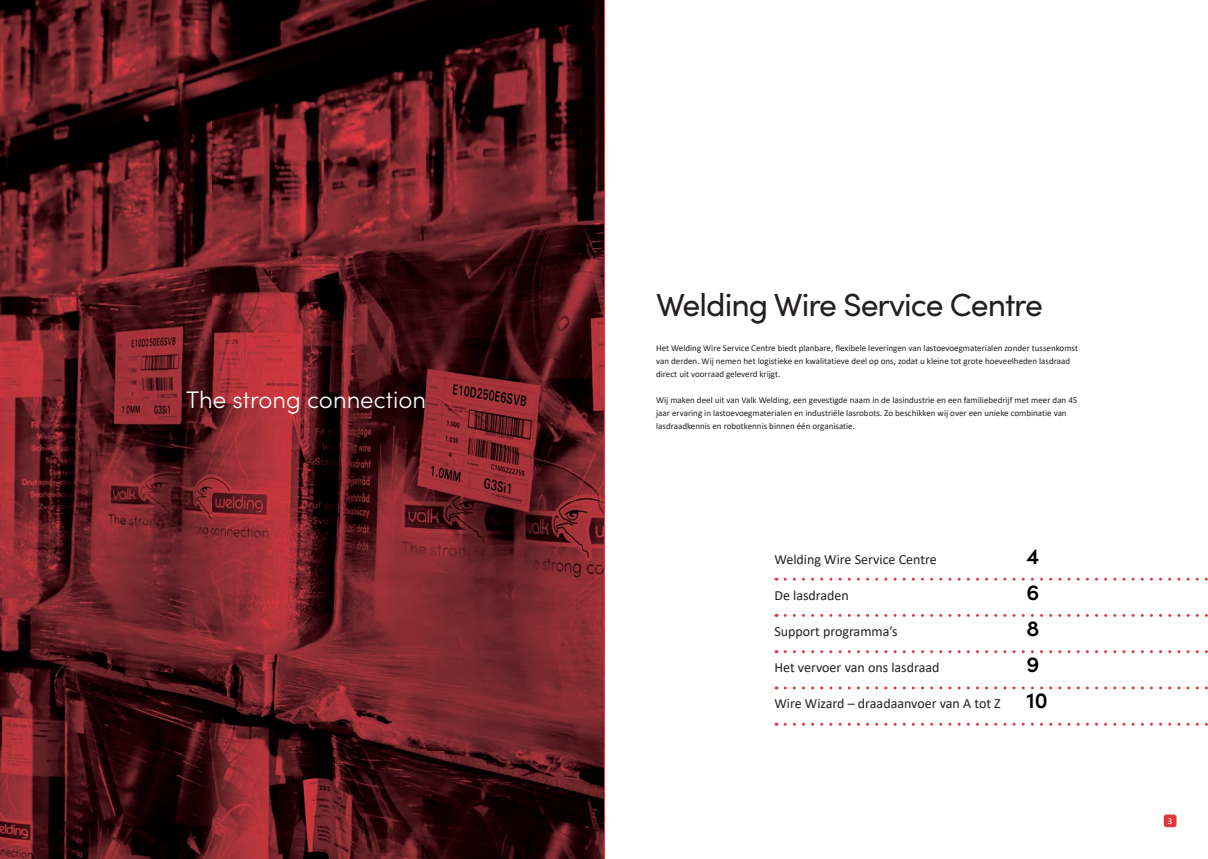
<style>
.page{position:relative;width:1208px;height:859px;background:#fff}
.page>*{position:absolute;margin:0;border:0;box-sizing:border-box;transform-origin:0 0}
.t1{font:32px "Sofia Pro";letter-spacing:-.03em;color:#231f20}
.t2{font:300 24px "Sofia Pro";color:#fff}
.t3{font:600 22px "Sofia Pro";color:#000}
.t4{font:14px "Calibri";color:#231f20}
.t5{font:9px/13px "Calibri";color:#231f20}
.t6{font:9px "Calibri";color:#fff}
.s1{font-family:"Sofia Pro";font-weight:600;font-size:22px;color:#000}
</style>
<div class="page">
<div style="left:1163px;top:814px;width:13px;height:13px;background:#e1373d;border-radius:3px"></div>
<hr style="left:604px;top:0;width:1px;height:859px;background:#e1373d">
<img style="left:0;top:0;width:604px;height:859px">
<svg style="left:785px;top:578px;width:423px;height:3px"></svg>
<svg style="left:785px;top:686px;width:423px;height:3px"></svg>
<svg style="left:785px;top:614px;width:423px;height:3px"></svg>
<svg style="left:785px;top:723px;width:423px;height:3px"></svg>
<svg style="left:785px;top:650px;width:423px;height:3px"></svg>
<h2 class="t2" style="left:186px;top:382px;width:241px">The strong connection</h2>
<h1 class="t1" style="left:656px;top:281px;width:388px">Welding Wire Service Centre</h1>
<p class="t5" style="left:656px;top:341px;width:423px">Het Welding Wire Service Centre biedt planbare, flexibele leveringen van lastoevoegmaterialen zonder tussenkomst van derden. Wij nemen het logistieke en kwalitatieve deel op ons, zodat u kleine tot grote hoeveelheden lasdraad direct uit voorraad geleverd krijgt.</p>
<p class="t5" style="left:656px;top:393px;width:423px">Wij maken deel uit van Valk Welding, een gevestigde naam in de lasindustrie en een familiebedrijf met meer dan 45 jaar ervaring in lastoevoegmaterialen en industriële lasrobots. Zo beschikken wij over een unieke combinatie van lasdraadkennis en robotkennis binnen één organisatie.</p>
<h3 class="t4" style="left:774px;top:550px;width:164px">Welding Wire Service Centre</h3>
<h3 class="t3" style="left:1026px;top:540px;width:14px">4</h3>
<h3 class="t4" style="left:774px;top:586px;width:76px">De lasdraden</h3>
<h3 class="t3" style="left:1026px;top:576px;width:14px">6</h3>
<h3 class="t4" style="left:774px;top:622px;width:125px">Support programma’s</h3>
<h3 class="t3" style="left:1026px;top:612px;width:15px">8</h3>
<h3 class="t4" style="left:774px;top:658px;width:167px">Het vervoer van ons lasdraad</h3>
<h3 class="t3" style="left:1026px;top:648px;width:14px">9</h3>
<h3 class="t4" style="left:774px;top:694px;width:275px">Wire Wizard – draadaanvoer van A tot Z <span class="s1">10</span></h3>
<p class="t6" style="left:1167px;top:815px;width:6px">3</p>
</div>
